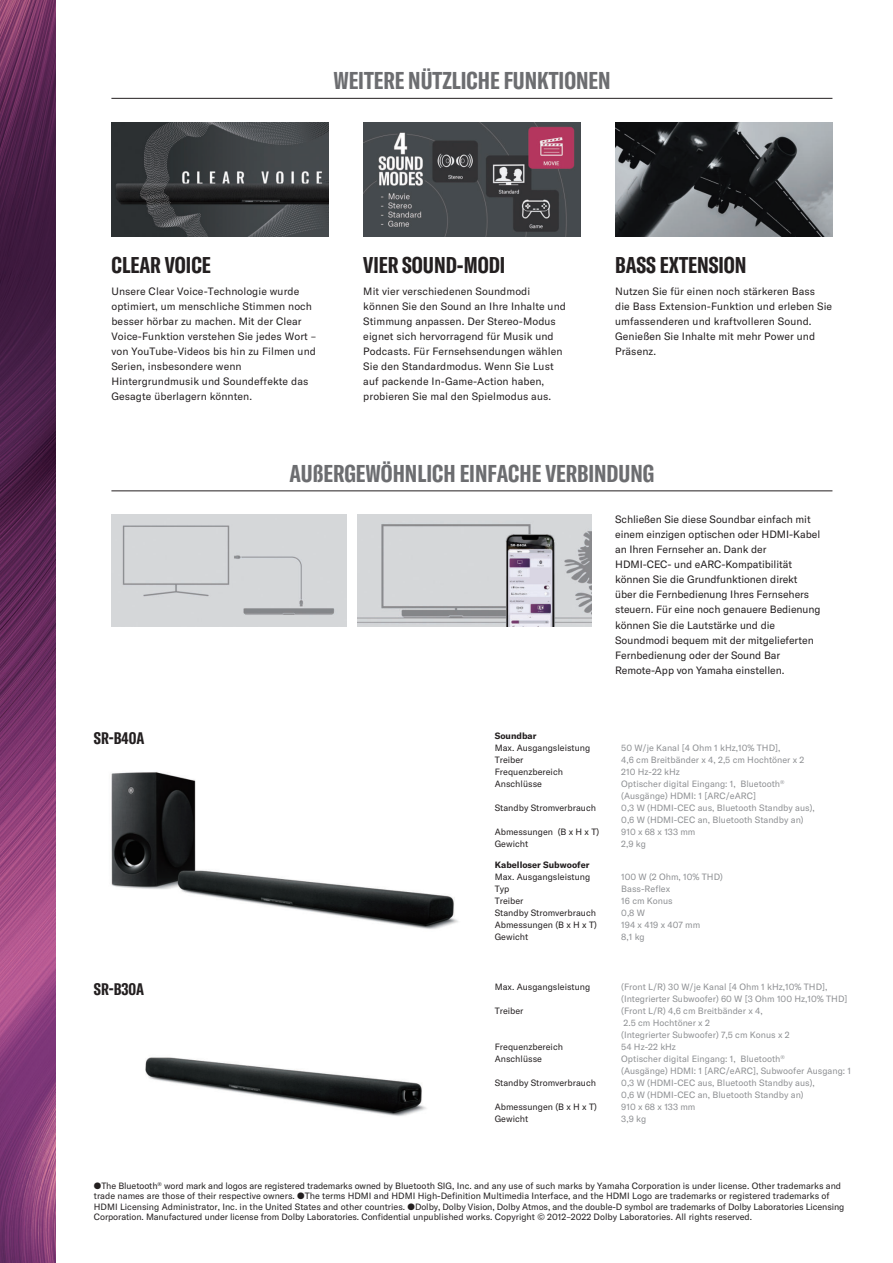
<style>
.page{position:relative;width:893px;height:1263px;background:#fff}
.page>*{position:absolute;margin:0;border:0;box-sizing:border-box;transform-origin:0 0}
.t1{font:700 extra-condensed 24px "GT America Y";color:#6c6d70}
.t2{font:700 extra-condensed 22.5px "GT America Y";color:#231f20}
.t3{font:700 extra-condensed 16.5px "GT America Y";color:#231f20}
.t4{font:10.5px/15px "GT America Y";letter-spacing:.01em;color:#231f20}
.t5{font:9px/12px "GT America Y";color:#231f20}
.t6{font:9px/12px "GT America Y";color:#8e9093}
.t7{font:700 9px "GT America Y";color:#231f20}
</style>
<div class="page">
<img style="left:111px;top:772px;width:347px;height:157px">
<img style="left:145px;top:1057px;width:281px;height:59px">
<img style="left:0;top:0;width:55px;height:1263px">
<img style="left:111px;top:123px;width:218px;height:113px">
<img style="left:363px;top:123px;width:218px;height:113px">
<hr style="left:111px;top:98px;width:721px;height:1px;background:#231f20">
<hr style="left:111px;top:491px;width:721px;height:1px;background:#231f20">
<img style="left:615px;top:122px;width:218px;height:114px">
<img style="left:357px;top:514px;width:235px;height:113px">
<div style="left:111px;top:514px;width:235px;height:113px;background:#d5d7d9"></div>
<h1 class="t1" style="left:333px;top:68px;width:279px">WEITERE NÜTZLICHE FUNKTIONEN</h1>
<h2 class="t2" style="left:111px;top:253px;width:101px">CLEAR VOICE</h2>
<p class="t4" style="left:111px;top:285px;width:206px">Unsere Clear Voice-Technologie wurde optimiert, um menschliche Stimmen noch besser hörbar zu machen. Mit der Clear Voice-Funktion verstehen Sie jedes Wort – von YouTube-Videos bis hin zu Filmen und Serien, insbesondere wenn Hintergrundmusik und Soundeffekte das Gesagte überlagern könnten.</p>
<h2 class="t2" style="left:363px;top:253px;width:144px">VIER SOUND-MODI</h2>
<p class="t4" style="left:363px;top:285px;width:204px">Mit vier verschiedenen Soundmodi können Sie den Sound an Ihre Inhalte und Stimmung anpassen. Der Stereo-Modus eignet sich hervorragend für Musik und Podcasts. Für Fernsehsendungen wählen Sie den Standardmodus. Wenn Sie Lust auf packende In-Game-Action haben, probieren Sie mal den Spielmodus aus.</p>
<h2 class="t2" style="left:615px;top:253px;width:133px">BASS EXTENSION</h2>
<p class="t4" style="left:615px;top:285px;width:218px">Nutzen Sie für einen noch stärkeren Bass die Bass Extension-Funktion und erleben Sie umfassenderen und kraftvolleren Sound.<br>Genießen Sie Inhalte mit mehr Power und Präsenz.</p>
<h1 class="t1" style="left:289px;top:462px;width:367px">AUßERGEWÖHNLICH EINFACHE VERBINDUNG</h1>
<h3 class="t3" style="left:94px;top:730px;width:52px">SR-B40A</h3>
<h3 class="t3" style="left:94px;top:981px;width:52px">SR-B30A</h3>
<p class="t4" style="left:615px;top:513px;width:207px">Schließen Sie diese Soundbar einfach mit einem einzigen optischen oder HDMI-Kabel an Ihren Fernseher an. Dank der HDMI-CEC- und eARC-Kompatibilität können Sie die Grundfunktionen direkt über die Fernbedienung Ihres Fernsehers steuern. Für eine noch genauere Bedienung können Sie die Lautstärke und die Soundmodi bequem mit der mitgelieferten Fernbedienung oder der Sound Bar Remote-App von Yamaha einstellen.</p>
<p class="t7" style="left:495px;top:731px;width:43px">Soundbar</p>
<p class="t5" style="left:495px;top:743px;width:97px">Max. Ausgangsleistung<br>Treiber<br>Frequenzbereich<br>Anschlüsse</p>
<p class="t5" style="left:495px;top:803px;width:103px">Standby Stromverbrauch</p>
<p class="t5" style="left:495px;top:827px;width:106px">Abmessungen (B x H x T)<br>Gewicht</p>
<p class="t7" style="left:495px;top:860px;width:96px">Kabelloser Subwoofer</p>
<p class="t5" style="left:495px;top:872px;width:104px">Max. Ausgangsleistung<br>Typ<br>Treiber<br>Standby Stromverbrauch<br>Abmessungen (B x H x T)<br>Gewicht</p>
<p class="t5" style="left:495px;top:981px;width:97px">Max. Ausgangsleistung</p>
<p class="t5" style="left:495px;top:1005px;width:30px">Treiber</p>
<p class="t5" style="left:495px;top:1041px;width:70px">Frequenzbereich<br>Anschlüsse</p>
<p class="t5" style="left:495px;top:1077px;width:103px">Standby Stromverbrauch</p>
<p class="t5" style="left:495px;top:1101px;width:104px">Abmessungen (B x H x T)<br>Gewicht</p>
<p class="t6" style="left:621px;top:742px;width:195px">50 W/je Kanal [4 Ohm 1 kHz,10% THD],<br>4,6 cm Breitbänder x 4, 2,5 cm Hochtöner x 2<br>210 Hz-22 kHz<br>Optischer digital Eingang: 1, Bluetooth<sup>® </sup>(Ausgänge) HDMI: 1 [ARC/eARC]<br>0,3 W (HDMI-CEC aus, Bluetooth Standby aus),<br>0,6 W (HDMI-CEC an, Bluetooth Standby an)<br>910 x 68 x 133 mm<br>2,9 kg</p>
<p class="t6" style="left:621px;top:871px;width:103px">100 W (2 Ohm, 10% THD)<br>Bass-Reflex<br>16 cm Konus<br>0,8 W<br>194 x 419 x 407 mm<br>8,1 kg</p>
<p class="t6" style="left:621px;top:981px;width:231px">(Front L/R) 30 W/je Kanal [4 Ohm 1 kHz,10% THD], (Integrierter Subwoofer) 60 W [3 Ohm 100 Hz,10% THD] (Front L/R) 4,6 cm Breitbänder x 4,<br>2.5 cm Hochtöner x 2<br>(Integrierter Subwoofer) 7,5 cm Konus x 2<br>54 Hz-22 kHz<br>Optischer digital Eingang: 1, Bluetooth<sup>®<br></sup>(Ausgänge) HDMI: 1 [ARC/eARC], Subwoofer Ausgang: 1<br>0,3 W (HDMI-CEC aus, Bluetooth Standby aus),<br>0,6 W (HDMI-CEC an, Bluetooth Standby an)<br>910 x 68 x 133 mm<br>3,9 kg</p>
<p class="t5" style="left:94px;top:1181px;width:752px;line-height:10.5px">●The Bluetooth<sup>®</sup> word mark and logos are registered trademarks owned by Bluetooth SIG, Inc. and any use of such marks by Yamaha Corporation is under license. Other trademarks and trade names are those of their respective owners. ●The terms HDMI and HDMI High-Definition Multimedia Interface, and the HDMI Logo are trademarks or registered trademarks of HDMI Licensing Administrator, Inc. in the United States and other countries. ●Dolby, Dolby Vision, Dolby Atmos, and the double-D symbol are trademarks of Dolby Laboratories Licensing Corporation. Manufactured under license from Dolby Laboratories. Confidential unpublished works. Copyright © 2012–2022 Dolby Laboratories. All rights reserved.</p>
</div>
